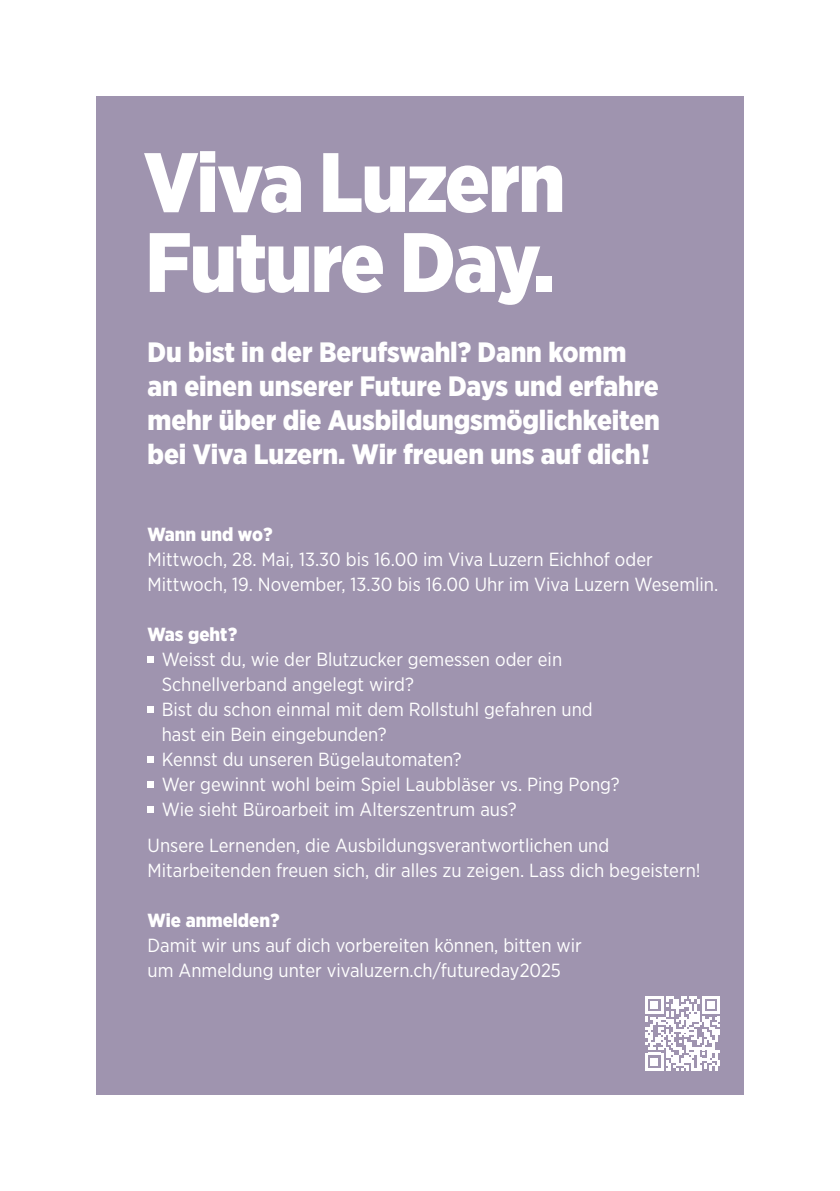
<style>
.page{position:relative;width:840px;height:1191px;background:#fff}
.page>*{position:absolute;margin:0;border:0;box-sizing:border-box;transform-origin:0 0}
.t1{font:900 84px/80px "Gotham Narrow";letter-spacing:-.02em;color:#fff}
.t2{font:900 28px/34px "Gotham Narrow";letter-spacing:-.005em;color:#fff}
.t3{font:19px/25px "Gotham Narrow";color:#fff}
.t4{font:900 19px "Gotham Narrow";color:#fff}
</style>
<div class="page">
<div style="left:96px;top:96px;width:647px;height:998px;background:#9f94af"></div>
<svg style="left:645px;top:996px;width:74px;height:74px"></svg>
<div style="left:147px;top:656px;width:7px;height:6px;background:#fff"></div>
<div style="left:147px;top:706px;width:7px;height:6px;background:#fff"></div>
<div style="left:147px;top:756px;width:7px;height:6px;background:#fff"></div>
<div style="left:147px;top:781px;width:7px;height:6px;background:#fff"></div>
<div style="left:147px;top:806px;width:7px;height:6px;background:#fff"></div>
<h1 class="t1" style="left:144px;top:141px;width:423px">Viva Luzern<br>Future Day.</h1>
<h2 class="t2" style="left:147px;top:335px;width:513px">Du bist in der Berufswahl? Dann komm an einen unserer Future Days und erfahre mehr über die Ausbildungsmöglichkeiten bei Viva Luzern. Wir freuen uns auf dich!</h2>
<p class="t4" style="left:147px;top:521px;width:126px">Wann und wo?</p>
<p class="t3" style="left:147px;top:546px;width:572px">Mittwoch, 28. Mai, 13.30 bis 16.00 im Viva Luzern Eichhof oder<br>Mittwoch, 19. November, 13.30 bis 16.00 Uhr im Viva Luzern Wesemlin.</p>
<p class="t4" style="left:147px;top:621px;width:91px">Was geht?</p>
<p class="t3" style="left:162px;top:646px;width:459px">Weisst du, wie der Blutzucker gemessen oder ein Schnellverband angelegt wird?<br>Bist du schon einmal mit dem Rollstuhl gefahren und hast ein Bein eingebunden?<br>Kennst du unseren Bügelautomaten?<br>Wer gewinnt wohl beim Spiel Laubbläser vs. Ping Pong?<br>Wie sieht Büroarbeit im Alterszentrum aus?</p>
<p class="t3" style="left:147px;top:832px;width:554px">Unsere Lernenden, die Ausbildungsverantwortlichen und<br>Mitarbeitenden freuen sich, dir alles zu zeigen. Lass dich begeistern!</p>
<p class="t4" style="left:147px;top:908px;width:133px">Wie anmelden?</p>
<p class="t3" style="left:147px;top:932px;width:435px">Damit wir uns auf dich vorbereiten können, bitten wir um Anmeldung unter vivaluzern.ch/futureday2025</p>
</div>
